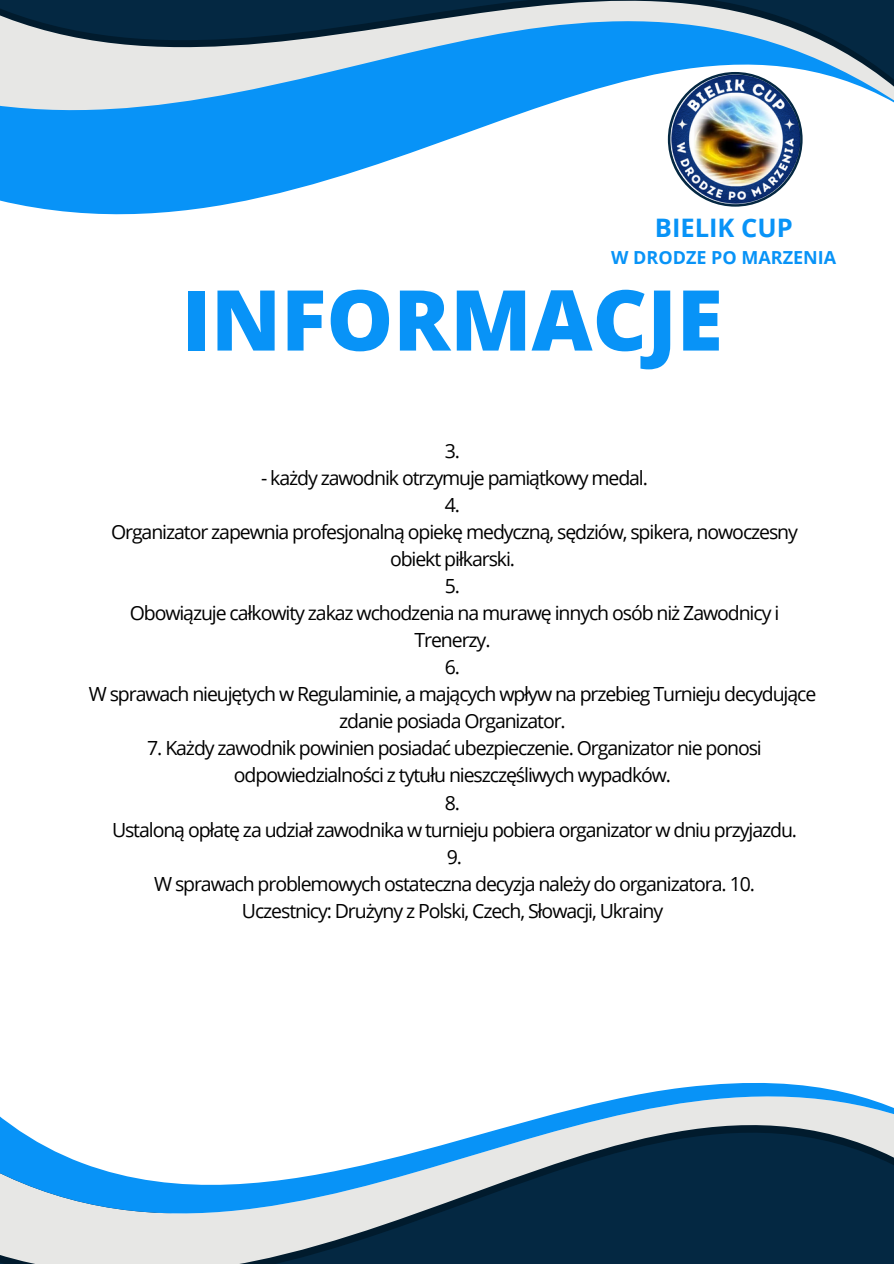
<style>
.page{position:relative;width:894px;height:1264px;background:#fff}
.page>*{position:absolute;margin:0;border:0;box-sizing:border-box;transform-origin:0 0}
.t1{font:800 84px "Open Sans";color:#0893f7}
.t2{font:700 25.5px "Open Sans";color:#0893f7}
.t3{font:19.5px/27px "Open Sans";letter-spacing:-.055em;color:#000;text-align:center}
.t4{font:700 18px "Open Sans";color:#0893f7}
</style>
<div class="page">
<svg style="left:0;top:179px;width:331px;height:36px;fill:#0893f7"></svg>
<svg style="left:0;top:0;width:893px;height:179px"></svg>
<svg style="left:0;top:1083px;width:893px;height:180px"></svg>
<img style="left:667px;top:72px;width:135px;height:135px">
<p class="t2" style="left:654px;top:210px;width:139px">BIELIK CUP</p>
<p class="t4" style="left:611px;top:245px;width:227px">W DRODZE PO MARZENIA</p>
<p class="t1" style="left:182px;top:261px;width:542px">INFORMACJE</p>
<p class="t3" style="left:445px;top:437px;width:17px">3.</p>
<p class="t3" style="left:261px;top:464px;width:388px">- każdy zawodnik otrzymuje pamiątkowy medal.</p>
<h2 class="t3" style="left:445px;top:491px;width:17px">4.</h2>
<h1 class="t3" style="left:111px;top:518px;width:688px">Organizator zapewnia profesjonalną opiekę medyczną, sędziów, spikera, nowoczesny obiekt piłkarski.</h1>
<p class="t3" style="left:445px;top:572px;width:17px">5.</p>
<p class="t3" style="left:130px;top:599px;width:651px">Obowiązuje całkowity zakaz wchodzenia na murawę innych osób niż Zawodnicy i<br>Trenerzy.</p>
<p class="t3" style="left:445px;top:653px;width:17px">6.</p>
<p class="t3" style="left:89px;top:680px;width:728px">W sprawach nieujętych w Regulaminie, a mających wpływ na przebieg Turnieju decydujące zdanie posiada Organizator.</p>
<p class="t3" style="left:147px;top:734px;width:616px">7. Każdy zawodnik powinien posiadać ubezpieczenie. Organizator nie ponosi odpowiedzialności z tytułu nieszczęśliwych wypadków.</p>
<p class="t3" style="left:445px;top:788px;width:17px">8.</p>
<p class="t3" style="left:112px;top:815px;width:686px">Ustaloną opłatę za udział zawodnika w turnieju pobiera organizator w dniu przyjazdu.</p>
<p class="t3" style="left:447px;top:842px;width:17px">9.</p>
<p class="t3" style="left:154px;top:869px;width:602px">W sprawach problemowych ostateczna decyzja należy do organizatora. 10.</p>
<p class="t3" style="left:242px;top:896px;width:422px">Uczestnicy: Drużyny z Polski, Czech, Słowacji, Ukrainy</p>
</div>
